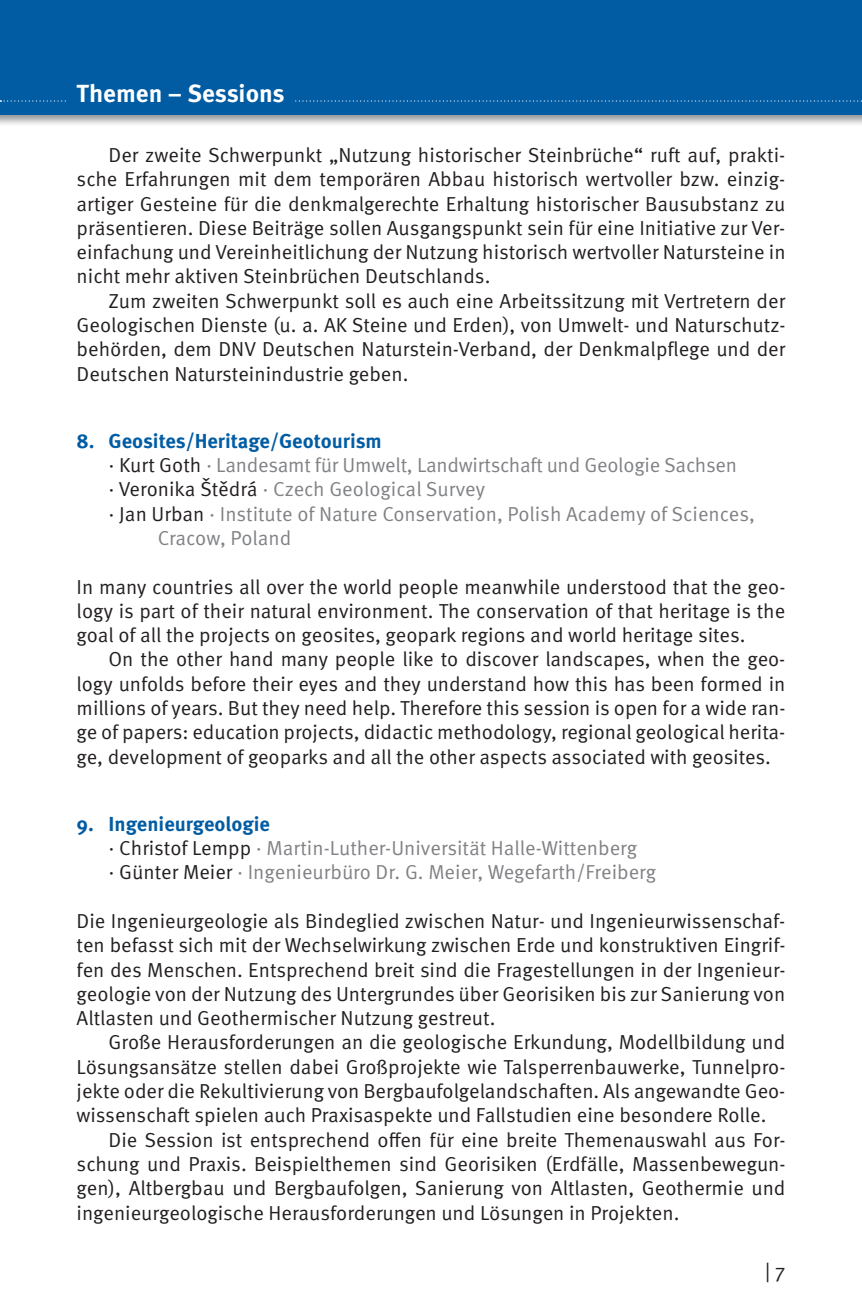
<style>
.page{position:relative;width:862px;height:1314px;background:#fff}
.page>*{position:absolute;margin:0;border:0;box-sizing:border-box;transform-origin:0 0}
.t1{font:700 24.75px "Meta Pro";color:#fff}
.t2{font:20.25px/24.3px "Meta Pro";color:#231f20;text-align:justify}
.t3{font:20.25px/24.3px "Meta Pro";color:#808285}
.t4{font:700 20.25px "Meta Pro";color:#015ca3}
.s1{color:#231f20}
.s2{font-weight:700;color:#015ca3}
</style>
<div class="page">
<div style="left:0;top:0;width:861px;height:115px;background:#015ca3"></div>
<svg style="left:0;top:100px;width:861px;height:2px"></svg>
<div style="left:66px;top:59px;width:229px;height:48px;background:#015ca3"></div>
<p class="t1" style="left:77px;top:83px;width:209px">Themen – Sessions</p>
<p class="t2" style="left:77px;top:144px;width:710px;text-indent:32px">Der zweite Schwerpunkt „Nutzung historischer Steinbrüche“ ruft auf, prakti&shy;sche Erfahrungen mit dem temporären Abbau historisch wertvoller bzw. einzig&shy;artiger Gesteine für die denkmalgerechte Erhaltung historischer Bausubstanz zu präsentieren. Diese Beiträge sollen Ausgangspunkt sein für eine Initiative zur Ver&shy;einfachung und Vereinheitlichung der Nutzung historisch wertvoller Natursteine in nicht mehr aktiven Steinbrüchen Deutschlands.</p>
<p class="t2" style="left:77px;top:290px;width:710px;text-indent:32px">Zum zweiten Schwerpunkt soll es auch eine Arbeitssitzung mit Vertretern der Geologischen Dienste (u. a. AK Steine und Erden), von Umwelt- und Naturschutz&shy;behörden, dem DNV Deutschen Naturstein-Verband, der Denkmalpflege und der Deutschen Natursteinindustrie geben.</p>
<p class="t4" style="left:77px;top:433px;width:306px">8. Geosites/Heritage/Geotourism</p>
<p class="t3" style="left:108px;top:454px;width:629px"><span class="s1">· Kurt Goth</span> · Landesamt für Umwelt, Landwirtschaft und Geologie Sachsen</p>
<p class="t3" style="left:108px;top:479px;width:378px"><span class="s1">· Veronika Štědrá</span> · Czech Geological Survey</p>
<p class="t3" style="left:108px;top:503px;width:647px"><span class="s1">· Jan Urban</span> · Institute of Nature Conservation, Polish Academy of Sciences,</p>
<p class="t3" style="left:158px;top:527px;width:135px">Cracow, Poland</p>
<p class="t2" style="left:77px;top:576px;width:710px">In many countries all over the world people meanwhile understood that the geo&shy;logy is part of their natural environment. The conservation of that heritage is the goal of all the projects on geosites, geopark regions and world heritage sites.</p>
<p class="t2" style="left:77px;top:649px;width:710px;text-indent:32px">On the other hand many people like to discover landscapes, when the geo - logy unfolds before their eyes and they understand how this has been formed in millions of years. But they need help. Therefore this session is open for a wide ran&shy;ge of papers: education projects, didactic methodology, regional geological herita&shy;ge, development of geoparks and all the other aspects associated with geosites.</p>
<p class="t3" style="left:108px;top:813px;width:549px;text-indent:-32px"><span class="s2">9. Ingenieurgeologie<br></span><span class="s1">· Christof Lempp</span> · Martin-Luther-Universität Halle-Wittenberg<br><span class="s1">· Günter Meier</span> · Ingenieurbüro Dr. G. Meier, Wegefarth/Freiberg</p>
<p class="t2" style="left:77px;top:910px;width:710px">Die Ingenieurgeologie als Bindeglied zwischen Natur- und Ingenieurwissenschaf&shy;ten befasst sich mit der Wechselwirkung zwischen Erde und konstruktiven Ein grif&shy;fen des Menschen. Entsprechend breit sind die Fragestellungen in der Ingenieur&shy;geologie von der Nutzung des Untergrundes über Georisiken bis zur Sanierung von Altlasten und Geothermischer Nutzung gestreut.</p>
<p class="t2" style="left:108px;top:1032px;width:678px">Große Herausforderungen an die geologische Erkundung, Modellbildung und</p>
<p class="t2" style="left:77px;top:1056px;width:710px">Lösungsansätze stellen dabei Großprojekte wie Talsperrenbauwerke, Tunnelpro-</p>
<p class="t2" style="left:77px;top:1080px;width:709px">jekte oder die Rekultivierung von Bergbaufolgelandschaften. Als angewandte Geo-</p>
<p class="t2" style="left:77px;top:1105px;width:691px">wissenschaft spielen auch Praxisaspekte und Fallstudien eine besondere Rolle.</p>
<p class="t2" style="left:108px;top:1129px;width:678px">Die Session ist entsprechend offen für eine breite Themenauswahl aus For-</p>
<p class="t2" style="left:77px;top:1153px;width:710px">schung und Praxis. Beispielthemen sind Georisiken (Erdfälle, Massenbewegun-</p>
<p class="t2" style="left:77px;top:1178px;width:710px">gen), Altbergbau und Bergbaufolgen, Sanierung von Altlasten, Geothermie und</p>
<p class="t2" style="left:77px;top:1202px;width:604px">ingenieurgeologische Herausforderungen und Lösungen in Projekten.</p>
<p class="t2" style="left:764px;top:1260px;width:22px">| 7</p>
</div>
